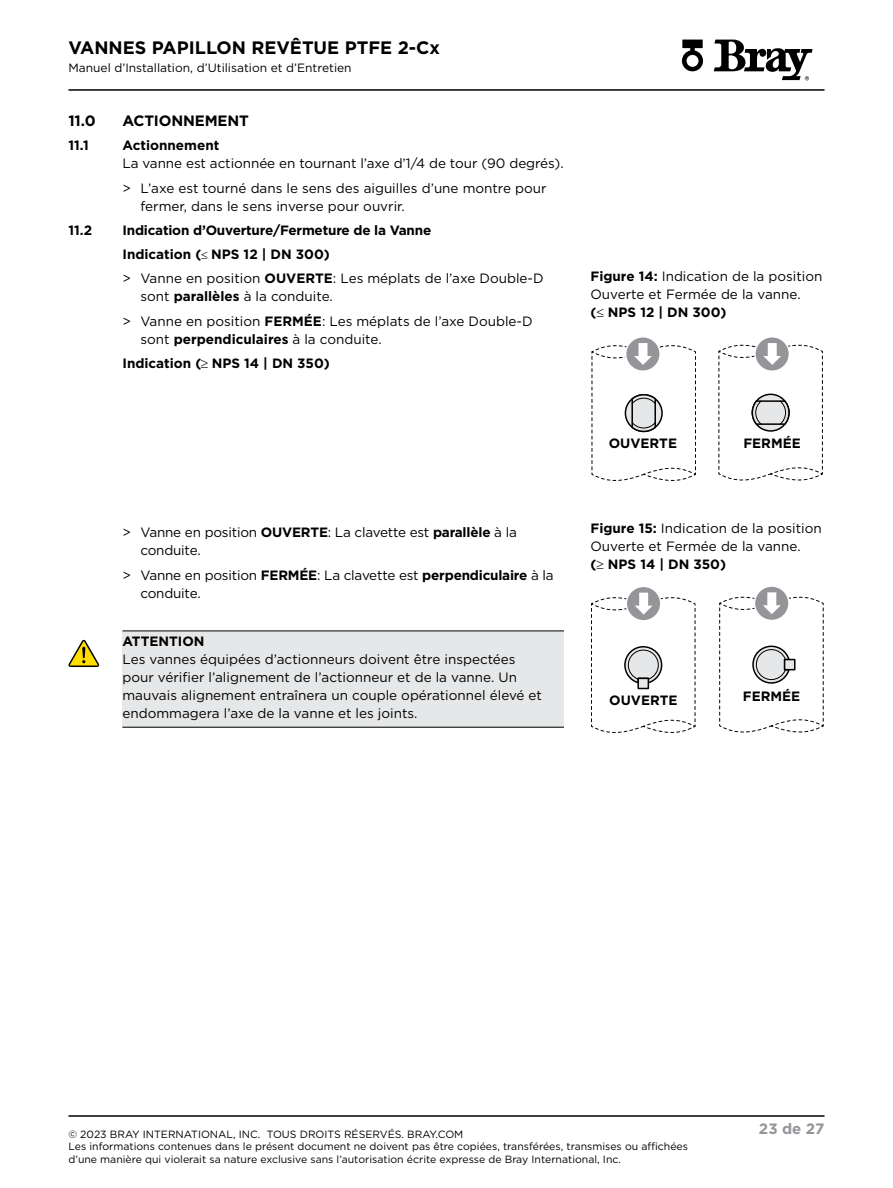
<style>
.page{position:relative;width:893px;height:1188px;background:#fff}
.page>*{position:absolute;margin:0;border:0;box-sizing:border-box;transform-origin:0 0}
.t1{font:700 18px "Gotham";color:#000}
.t2{font:700 15px "Gotham";letter-spacing:-.01em;color:#000}
.t3{font:700 15px "Gotham";color:#939598}
.t4{font:13.5px/18px "Gotham";color:#000}
.t5{font:700 13.5px/24.3px "Gotham";color:#000}
.t6{font:12px "Gotham";color:#000}
.t7{font:10.5px/12.6px "Gotham";color:#000}
.s1{font-weight:400}
.s2{font-weight:700}
</style>
<div class="page">
<hr style="left:68px;top:89px;width:756px;height:2px;background:#000">
<svg style="left:714px;top:40px;width:99px;height:40px"></svg>
<svg style="left:682px;top:40px;width:21px;height:31px"></svg>
<hr style="left:68px;top:1115px;width:756px;height:2px;background:#000">
<div style="left:122px;top:631px;width:442px;height:96px;background:#e6e7e8"></div>
<hr style="left:122px;top:631px;width:442px;height:1px;background:#000">
<hr style="left:122px;top:727px;width:442px;height:1px;background:#000">
<svg style="left:68px;top:640px;width:31px;height:27px"></svg>
<svg style="left:626px;top:337px;width:34px;height:34px"></svg>
<div style="left:625px;top:336px;width:36px;height:36px;border:2px solid #fff;border-radius:50%"></div>
<svg style="left:591px;top:342px;width:105px;height:139px"></svg>
<svg style="left:755px;top:337px;width:34px;height:34px"></svg>
<div style="left:754px;top:336px;width:36px;height:36px;border:2px solid #fff;border-radius:50%"></div>
<svg style="left:718px;top:342px;width:105px;height:139px"></svg>
<svg style="left:626px;top:586px;width:35px;height:35px"></svg>
<div style="left:626px;top:586px;width:36px;height:36px;border:2px solid #fff;border-radius:50%"></div>
<svg style="left:591px;top:593px;width:105px;height:140px"></svg>
<svg style="left:754px;top:586px;width:35px;height:35px"></svg>
<div style="left:754px;top:585px;width:36px;height:36px;border:2px solid #fff;border-radius:50%"></div>
<svg style="left:719px;top:592px;width:105px;height:141px"></svg>
<h1 class="t1" style="left:68px;top:36px;width:373px">VANNES PAPILLON REVÊTUE PTFE 2-Cx</h1>
<p class="t6" style="left:68px;top:60px;width:285px">Manuel d’Installation, d’Utilisation et d’Entretien</p>
<p class="t2" style="left:68px;top:111px;width:29px">11.0</p>
<p class="t2" style="left:122px;top:111px;width:128px">ACTIONNEMENT</p>
<p class="t5" style="left:68px;top:133px;width:22px">11.1</p>
<p class="t5" style="left:122px;top:133px;width:98px">Actionnement</p>
<p class="t4" style="left:122px;top:151px;width:443px;line-height:24.3px">La vanne est actionnée en tournant l’axe d’1/4 de tour (90 degrés). &gt; L’axe est tourné dans le sens des aiguilles d’une montre pour</p>
<p class="t4" style="left:140px;top:197px;width:266px">fermer, dans le sens inverse pour ouvrir.</p>
<p class="t5" style="left:68px;top:218px;width:25px">11.2</p>
<p class="t5" style="left:122px;top:218px;width:423px">Indication d’Ouverture/Fermeture de la Vanne<br>Indication (≤ NPS 12 | DN 300)<br><span class="s1">&gt; Vanne en position</span> OUVERTE<span class="s1">: Les méplats de l’axe Double-D</span></p>
<p class="t4" style="left:122px;top:284px;width:412px;line-height:24.3px;text-indent:18px">sont <span class="s2">parallèles</span> à la conduite.<br>&gt; Vanne en position <span class="s2">FERMÉE</span>: Les méplats de l’axe Double-D</p>
<p class="t5" style="left:122px;top:327px;width:261px;text-indent:18px"><span class="s1">sont</span> perpendiculaires <span class="s1">à la conduite.<br></span>Indication (≥ NPS 14 | DN 350)</p>
<p class="t4" style="left:590px;top:267px;width:233px"><span class="s2">Figure 14:</span> Indication de la position<br>Ouverte et Fermée de la vanne.<br><span class="s2">(</span>≤ <span class="s2">NPS 12 | DN 300)</span></p>
<p class="t5" style="left:609px;top:431px;width:70px">OUVERTE</p>
<p class="t5" style="left:743px;top:431px;width:59px">FERMÉE</p>
<p class="t4" style="left:140px;top:523px;width:378px;text-indent:-18px">&gt; Vanne en position <span class="s2">OUVERTE</span>: La clavette est <span class="s2">parallèle</span> à la conduite.</p>
<p class="t4" style="left:140px;top:566px;width:415px;text-indent:-18px">&gt; Vanne en position <span class="s2">FERMÉE</span>: La clavette est <span class="s2">perpendiculaire</span> à la conduite.</p>
<p class="t5" style="left:122px;top:629px;width:84px">ATTENTION</p>
<p class="t4" style="left:122px;top:650px;width:421px">Les vannes équipées d’actionneurs doivent être inspectées pour vérifier l’alignement de l’actionneur et de la vanne. Un mauvais alignement entraînera un couple opérationnel élevé et endommagera l’axe de la vanne et les joints.</p>
<p class="t4" style="left:590px;top:519px;width:233px"><span class="s2">Figure 15:</span> Indication de la position<br>Ouverte et Fermée de la vanne.<br><span class="s2">(</span>≥ <span class="s2">NPS 14 | DN 350)</span></p>
<p class="t5" style="left:609px;top:688px;width:70px">OUVERTE</p>
<p class="t5" style="left:743px;top:684px;width:59px">FERMÉE</p>
<p class="t7" style="left:68px;top:1127px;width:621px">© 2023 BRAY INTERNATIONAL, INC. TOUS DROITS RÉSERVÉS. BRAY.COM<br>Les informations contenues dans le présent document ne doivent pas être copiées, transférées, transmises ou affichées d’une manière qui violerait sa nature exclusive sans l’autorisation écrite expresse de Bray International, Inc.</p>
<p class="t3" style="left:759px;top:1119px;width:67px">23 de 27</p>
</div>
